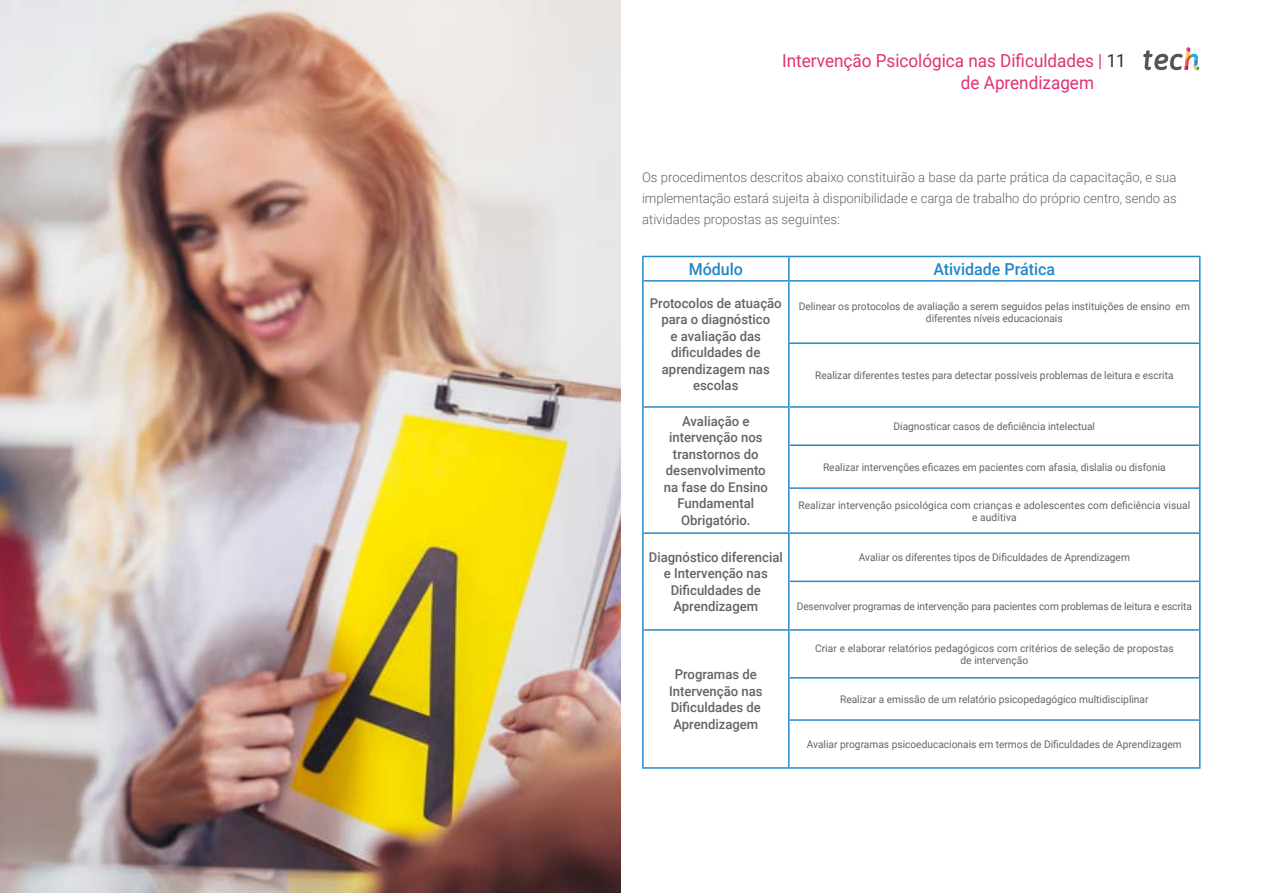
<style>
.page{position:relative;width:1263px;height:893px;background:#fff}
.page>*{position:absolute;margin:0;border:0;box-sizing:border-box;transform-origin:0 0}
.t1{font:18px/22.5px "Roboto";color:#df3174;scale:.95 1}
.t2{font:500 16.5px "Roboto";color:#2287c9}
.t3{font:500 13.5px/16.5px "Roboto";color:#61646a;text-align:center}
.t4{font:300 13.5px/21px "Roboto";color:#61646a;text-align:justify}
.t5{font:10.5px/12px "Roboto";color:#61646a;text-align:center}
.s1{color:#312e20}
</style>
<div class="page">
<img style="left:0;top:0;width:621px;height:893px">
<hr style="left:642px;top:767px;width:147px;height:2px;background:#2488c9">
<hr style="left:642px;top:534px;width:2px;height:47px;background:#2988c9">
<hr style="left:788px;top:534px;width:1px;height:47px;background:#2988c9">
<hr style="left:642px;top:581px;width:2px;height:49px;background:#2988c9">
<hr style="left:788px;top:581px;width:1px;height:49px;background:#2988c9">
<hr style="left:642px;top:630px;width:2px;height:48px;background:#2988c9">
<hr style="left:788px;top:630px;width:1px;height:48px;background:#2988c9">
<hr style="left:642px;top:678px;width:2px;height:42px;background:#2988c9">
<hr style="left:788px;top:678px;width:1px;height:42px;background:#2988c9">
<hr style="left:642px;top:720px;width:2px;height:47px;background:#2988c9">
<hr style="left:788px;top:720px;width:1px;height:47px;background:#2988c9">
<hr style="left:789px;top:444px;width:410px;height:2px;background:#2988c9">
<hr style="left:789px;top:487px;width:410px;height:2px;background:#2988c9">
<hr style="left:789px;top:532px;width:410px;height:2px;background:#2988c9">
<hr style="left:789px;top:581px;width:410px;height:1px;background:#2988c9">
<hr style="left:644px;top:280px;width:144px;height:2px;background:#2988c9">
<hr style="left:642px;top:281px;width:2px;height:62px;background:#2488c9">
<hr style="left:642px;top:343px;width:2px;height:63px;background:#2488c9">
<hr style="left:788px;top:282px;width:1px;height:60px;background:#2988c9">
<hr style="left:644px;top:629px;width:144px;height:2px;background:#2988c9">
<hr style="left:642px;top:256px;width:147px;height:1px;background:#2488c9">
<hr style="left:642px;top:257px;width:2px;height:24px;background:#2488c9">
<hr style="left:789px;top:256px;width:411px;height:1px;background:#2488c9">
<svg style="left:788px;top:257px;width:1px;height:23px"></svg>
<svg style="left:1199px;top:257px;width:1px;height:23px"></svg>
<hr style="left:788px;top:280px;width:412px;height:2px;background:#2488c9">
<hr style="left:1199px;top:282px;width:1px;height:60px;background:#2488c9">
<hr style="left:788px;top:344px;width:1px;height:62px;background:#2488c9">
<hr style="left:1199px;top:344px;width:1px;height:62px;background:#2488c9">
<hr style="left:1199px;top:408px;width:1px;height:37px;background:#2488c9">
<hr style="left:789px;top:629px;width:411px;height:2px;background:#2488c9">
<hr style="left:789px;top:677px;width:411px;height:2px;background:#2488c9">
<hr style="left:789px;top:719px;width:411px;height:2px;background:#2488c9">
<hr style="left:789px;top:767px;width:411px;height:2px;background:#2488c9">
<hr style="left:788px;top:342px;width:412px;height:2px;background:#2488c9">
<hr style="left:789px;top:406px;width:411px;height:2px;background:#2488c9">
<hr style="left:1199px;top:445px;width:1px;height:43px;background:#2488c9">
<hr style="left:1199px;top:488px;width:1px;height:45px;background:#2488c9">
<hr style="left:1199px;top:533px;width:1px;height:48px;background:#2488c9">
<hr style="left:1199px;top:581px;width:1px;height:48px;background:#2488c9">
<hr style="left:1199px;top:631px;width:1px;height:46px;background:#2488c9">
<hr style="left:1199px;top:679px;width:1px;height:40px;background:#2488c9">
<hr style="left:1199px;top:721px;width:1px;height:46px;background:#2488c9">
<hr style="left:642px;top:406px;width:147px;height:2px;background:#2988c9">
<hr style="left:642px;top:408px;width:2px;height:37px;background:#2988c9">
<hr style="left:788px;top:408px;width:1px;height:37px;background:#2988c9">
<hr style="left:642px;top:445px;width:2px;height:43px;background:#2988c9">
<hr style="left:788px;top:445px;width:1px;height:43px;background:#2988c9">
<hr style="left:642px;top:488px;width:2px;height:44px;background:#2988c9">
<hr style="left:788px;top:488px;width:1px;height:44px;background:#2988c9">
<hr style="left:642px;top:532px;width:147px;height:2px;background:#2988c9">
<svg style="left:1143px;top:47px;width:56px;height:24px"></svg>
<h1 class="t1" style="left:961px;top:48px;width:175px;text-indent:-179px">Intervenção Psicológica nas Dificuldades | <span class="s1">11 </span>de Aprendizagem</h1>
<p class="t4" style="left:642px;top:166px;width:536px">Os procedimentos descritos abaixo constituirão a base da parte prática da capacitação, e sua implementação estará sujeita à disponibilidade e carga de trabalho do próprio centro, sendo as atividades propostas as seguintes:</p>
<h2 class="t2" style="left:689px;top:257px;width:56px">Módulo</h2>
<h2 class="t2" style="left:933px;top:257px;width:123px">Atividade Prática</h2>
<p class="t3" style="left:650px;top:294px;width:133px">Protocolos de atuação para o diagnóstico<br>e avaliação das dificuldades de aprendizagem nas escolas</p>
<p class="t5" style="left:799px;top:300px;width:393px">Delinear os protocolos de avaliação a serem seguidos pelas instituições de ensino em diferentes níveis educacionais</p>
<p class="t5" style="left:815px;top:369px;width:360px">Realizar diferentes testes para detectar possíveis problemas de leitura e escrita</p>
<p class="t3" style="left:664px;top:412px;width:106px">Avaliação e intervenção nos transtornos do desenvolvimento na fase do Ensino<br>Fundamental<br>Obrigatório.</p>
<p class="t5" style="left:893px;top:420px;width:203px">Diagnosticar casos de deficiência intelectual</p>
<p class="t5" style="left:823px;top:460px;width:344px">Realizar intervenções eficazes em pacientes com afasia, dislalia ou disfonia</p>
<p class="t5" style="left:798px;top:498px;width:393px">Realizar intervenção psicológica com crianças e adolescentes com deficiência visual e auditiva</p>
<p class="t3" style="left:649px;top:548px;width:135px">Diagnóstico diferencial e Intervenção nas<br>Dificuldades de<br>Aprendizagem</p>
<p class="t5" style="left:859px;top:551px;width:273px">Avaliar os diferentes tipos de Dificuldades de Aprendizagem</p>
<p class="t5" style="left:797px;top:599px;width:397px">Desenvolver programas de intervenção para pacientes com problemas de leitura e escrita</p>
<p class="t3" style="left:669px;top:666px;width:95px">Programas de<br>Intervenção nas<br>Dificuldades de<br>Aprendizagem</p>
<p class="t5" style="left:815px;top:642px;width:360px">Criar e elaborar relatórios pedagógicos com critérios de seleção de propostas de intervenção</p>
<p class="t5" style="left:840px;top:693px;width:310px">Realizar a emissão de um relatório psicopedagógico multidisciplinar</p>
<p class="t5" style="left:807px;top:738px;width:376px">Avaliar programas psicoeducacionais em termos de Dificuldades de Aprendizagem</p>
</div>
